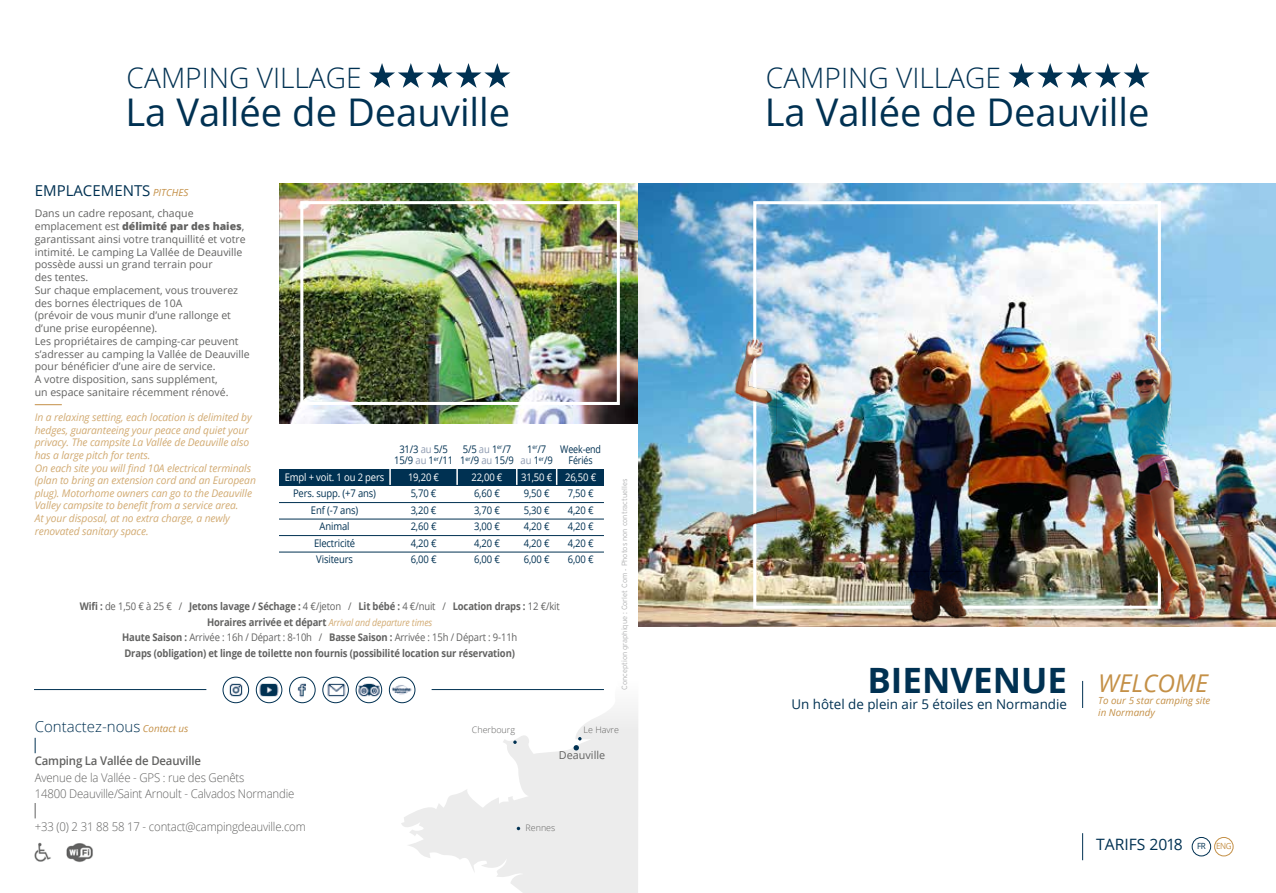
<style>
.page{position:relative;width:1276px;height:893px;background:#fff}
.page>*{position:absolute;margin:0;border:0;box-sizing:border-box;transform-origin:0 0}
.t1{font:38.1px "Open Sans";color:#003152}
.t2{font:700 34.95px "Open Sans";color:#003152}
.t3{font:300 28.2px "Open Sans";color:#003152}
.t4{font:italic 24.45px "Open Sans";color:#c49047}
.t5{font:15.6px "Open Sans";color:#003152}
.t6{font:300 15px "Open Sans";color:#003152}
.t7{font:15px "Open Sans";color:#003152}
.t8{font:13.35px "Open Sans";color:#003152}
.t9{font:300 12px/16.5px "Open Sans";letter-spacing:-.015em;color:#626261;scale:.95 1}
.t10{font:600 12px "Open Sans";letter-spacing:-.015em;color:#626261;scale:.95 1}
.t11{font:10.8px "Open Sans";color:#626261}
.t12{font:10.5px/12.8px "Open Sans";color:#626261}
.t13{font:italic 10.5px/12.6px "Open Sans";letter-spacing:-.01em;color:#d2ab73}
.t14{font:700 10.5px/15.5px "Open Sans";letter-spacing:-.015em;color:#626261;scale:.9 1}
.t15{font:10.5px/11.2px "Open Sans";letter-spacing:-.015em;color:#003152;text-align:center;scale:.9 1}
.t16{font:10.5px "Open Sans";letter-spacing:-.015em;color:#fff;scale:.9 1}
.t17{font:10.5px/11.2px "Open Sans";letter-spacing:-.015em;color:#003152;text-align:center;scale:.85 1}
.t18{font:italic 9.75px "Open Sans";letter-spacing:-.015em;color:#d2ab73;scale:.9 1}
.t19{font:italic 9.75px/11.7px "Open Sans";color:#c49047}
.t20{font:300 8.85px "Open Sans";color:#626261}
.t21{font:300 7.5px "Interstate";color:#b1b2b3}
.s1{font-style:italic;font-size:9.75px;color:#c49047}
.s2{font-weight:800}
.s3{color:#8d9ab0}
.s4{font-weight:400}
.s5{font-weight:700;font-style:normal;font-size:10.5px;color:#626261}
.s6{font-weight:400;font-style:italic;font-size:9.75px;color:#c49047}
.s7{font-size:8.55px}
.s8{font-size:8.55px;color:#c49047}
</style>
<div class="page">
<img style="left:279px;top:184px;width:359px;height:239px">
<div style="left:279px;top:469px;width:325px;height:17px;background:#003152"></div>
<div style="left:1191px;top:837px;width:20px;height:19px;border:1px solid #003152;border-radius:50%"></div>
<div style="left:1214px;top:837px;width:19px;height:19px;border:1px solid #c49047;border-radius:50%"></div>
<div style="left:300px;top:201px;width:320px;height:204px;border:3px solid #fff"></div>
<svg style="left:1082px;top:681px;width:1px;height:27px"></svg>
<svg style="left:1082px;top:833px;width:1px;height:27px"></svg>
<hr style="left:34px;top:689px;width:172px;height:1px;background:#003152">
<svg style="left:35px;top:738px;width:1px;height:15px"></svg>
<svg style="left:35px;top:803px;width:1px;height:15px"></svg>
<svg style="left:401px;top:680px;width:237px;height:213px;fill:#ededed"></svg>
<svg style="left:513px;top:740px;width:4px;height:4px"></svg>
<svg style="left:573px;top:737px;width:8px;height:13px"></svg>
<svg style="left:1008px;top:63px;width:141px;height:25px"></svg>
<svg style="left:369px;top:63px;width:141px;height:25px"></svg>
<svg style="left:35px;top:404px;width:27px;height:1px"></svg>
<svg style="left:389px;top:469px;width:2px;height:16px"></svg>
<svg style="left:456px;top:469px;width:2px;height:16px"></svg>
<svg style="left:516px;top:469px;width:1px;height:16px"></svg>
<svg style="left:556px;top:469px;width:1px;height:16px"></svg>
<hr style="left:279px;top:502px;width:325px;height:1px;background:#003152">
<hr style="left:279px;top:519px;width:325px;height:1px;background:#003152">
<hr style="left:279px;top:535px;width:325px;height:1px;background:#003152">
<hr style="left:279px;top:552px;width:325px;height:1px;background:#003152">
<img style="left:34px;top:842px;width:59px;height:20px">
<img style="left:223px;top:677px;width:26px;height:26px;border-radius:13px">
<div style="left:223px;top:677px;width:26px;height:26px;border:1px solid #003152;border-radius:50%"></div>
<img style="left:256px;top:677px;width:26px;height:26px;border-radius:13px">
<div style="left:256px;top:677px;width:26px;height:26px;border:1px solid #003152;border-radius:50%"></div>
<img style="left:289px;top:677px;width:26px;height:26px;border-radius:13px">
<div style="left:289px;top:677px;width:26px;height:26px;border:1px solid #003152;border-radius:50%"></div>
<img style="left:323px;top:677px;width:25px;height:26px;border-radius:13px">
<div style="left:322px;top:677px;width:27px;height:26px;border:1px solid #003152;border-radius:50%"></div>
<img style="left:356px;top:677px;width:26px;height:26px;border-radius:13px">
<div style="left:356px;top:677px;width:26px;height:26px;border:1px solid #003152;border-radius:50%"></div>
<img style="left:389px;top:677px;width:26px;height:26px;border-radius:13px">
<div style="left:389px;top:677px;width:26px;height:26px;border:1px solid #003152;border-radius:50%"></div>
<img style="left:638px;top:184px;width:638px;height:442px">
<img style="left:703px;top:184px;width:526px;height:442px">
<h3 class="t3" style="left:127px;top:58px;width:236px">CAMPING VILLAGE</h3>
<h1 class="t1" style="left:125px;top:86px;width:386px">La Vallée de Deauville</h1>
<h3 class="t7" style="left:35px;top:180px;width:155px">EMPLACEMENTS <span class="s1">PITCHES</span></h3>
<p class="t12" style="left:35px;top:207px;width:216px">Dans un cadre reposant, chaque emplacement est <span class="s2">délimité par des haies</span>, garantissant ainsi votre tranquillité et votre intimité. Le camping La Vallée de Deauville possède aussi un grand terrain pour<br>des tentes.<br>Sur chaque emplacement, vous trouverez des bornes électriques de 10A<br>(prévoir de vous munir d’une rallonge et d’une prise européenne).<br>Les propriétaires de camping-car peuvent s’adresser au camping la Vallée de Deauville pour bénéficier d’une aire de service.<br>A votre disposition, sans supplément,<br>un espace sanitaire récemment rénové.</p>
<p class="t13" style="left:35px;top:411px;width:223px">In a relaxing setting, each location is delimited by hedges, guaranteeing your peace and quiet your privacy. The campsite La Vallée de Deauville also has a large pitch for tents.<br>On each site you will find 10A electrical terminals (plan to bring an extension cord and an European plug). Motorhome owners can go to the Deauville Valley campsite to benefit from a service area.<br>At your disposal, at no extra charge, a newly renovated sanitary space.</p>
<p class="t15" style="left:394px;top:443px;width:67px">31/3 <span class="s3">au</span> 5/5<br>15/9 <span class="s3">au</span> 1<sup>er</sup>/11</p>
<p class="t15" style="left:460px;top:443px;width:61px;text-align:left">5/5 <span class="s3">au</span> 1<sup>er</sup>/7<br>1<sup>er</sup>/9 <span class="s3">au</span> 15/9</p>
<p class="t15" style="left:520px;top:443px;width:37px">1<sup>er</sup>/7 <span class="s3">au</span> 1<sup>er</sup>/9</p>
<p class="t17" style="left:560px;top:443px;width:50px">Week-end<br>Fériés</p>
<p class="t16" style="left:285px;top:470px;width:112px">Empl + voit. 1 ou 2 pers</p>
<p class="t16" style="left:408px;top:470px;width:36px">19,20 €</p>
<p class="t16" style="left:471px;top:470px;width:36px">22,00 €</p>
<p class="t16" style="left:521px;top:470px;width:85px">31,50 € 26,50 €</p>
<p class="t15" style="left:293px;top:487px;width:94px">Pers. supp. (+7 ans)</p>
<p class="t15" style="left:411px;top:487px;width:30px">5,70 €</p>
<p class="t15" style="left:474px;top:487px;width:30px">6,60 €</p>
<p class="t15" style="left:524px;top:487px;width:30px">9,50 €</p>
<p class="t15" style="left:568px;top:487px;width:30px">7,50 €</p>
<p class="t15" style="left:311px;top:504px;width:54px">Enf (-7 ans)</p>
<p class="t15" style="left:411px;top:504px;width:30px">3,20 €</p>
<p class="t15" style="left:474px;top:504px;width:30px">3,70 €</p>
<p class="t15" style="left:524px;top:504px;width:30px">5,30 €</p>
<p class="t15" style="left:568px;top:504px;width:30px">4,20 €</p>
<p class="t15" style="left:320px;top:521px;width:35px">Animal</p>
<p class="t15" style="left:411px;top:521px;width:30px">2,60 €</p>
<p class="t15" style="left:474px;top:521px;width:30px">3,00 €</p>
<p class="t15" style="left:524px;top:521px;width:30px">4,20 €</p>
<p class="t15" style="left:568px;top:521px;width:30px">4,20 €</p>
<p class="t15" style="left:314px;top:537px;width:47px">Electricité</p>
<p class="t15" style="left:411px;top:537px;width:30px">4,20 €</p>
<p class="t15" style="left:474px;top:537px;width:30px">4,20 €</p>
<p class="t15" style="left:524px;top:537px;width:30px">4,20 €</p>
<p class="t15" style="left:568px;top:537px;width:30px">4,20 €</p>
<p class="t15" style="left:316px;top:554px;width:42px">Visiteurs</p>
<p class="t15" style="left:411px;top:554px;width:30px">6,00 €</p>
<p class="t15" style="left:474px;top:554px;width:30px">6,00 €</p>
<p class="t15" style="left:524px;top:554px;width:30px">6,00 €</p>
<p class="t15" style="left:568px;top:554px;width:30px">6,00 €</p>
<p class="t14" style="left:80px;top:598px;width:535px">Wifi : <span class="s4">de 1,50 € à 25 € /</span> Jetons lavage / Séchage : <span class="s4">4 €/jeton /</span> Lit bébé : <span class="s4">4 €/nuit /</span> Location draps : <span class="s4">12 €/kit</span></p>
<p class="t18" style="left:207px;top:616px;width:252px"><span class="s5">Horaires arrivée et départ</span> Arrival and departure times</p>
<p class="t14" style="left:122px;top:630px;width:441px">Haute Saison : <span class="s4">Arrivée : 16h / Départ : 8-10h /</span> Basse Saison : <span class="s4">Arrivée : 15h / Départ : 9-11h<br></span>Draps (obligation) et linge de toilette non fournis (possibilité location sur réservation)</p>
<p class="t21" style="left:620px;top:690px;width:213px;rotate:-90deg">Conception graphique : Corlet Com - Photos non contractuelles</p>
<h3 class="t6" style="left:35px;top:717px;width:155px">Contactez-nous <span class="s6">Contact us</span></h3>
<p class="t10" style="left:35px;top:753px;width:176px">Camping La Vallée de Deauville</p>
<p class="t9" style="left:35px;top:769px;width:275px">Avenue de la Vallée - GPS : rue des Genêts<br>14800 Deauville/Saint Arnoult - Calvados Normandie</p>
<p class="t9" style="left:35px;top:818px;width:287px">+33 (0) 2 31 88 58 17 - contact@campingdeauville.com</p>
<p class="t20" style="left:472px;top:724px;width:45px">Cherbourg</p>
<p class="t20" style="left:583px;top:724px;width:37px">Le Havre</p>
<p class="t11" style="left:559px;top:747px;width:48px">Deauville</p>
<p class="t20" style="left:525px;top:822px;width:31px">Rennes</p>
<h3 class="t3" style="left:766px;top:58px;width:236px">CAMPING VILLAGE</h3>
<h1 class="t1" style="left:765px;top:86px;width:386px">La Vallée de Deauville</h1>
<h2 class="t2" style="left:867px;top:655px;width:201px">BIENVENUE</h2>
<p class="t8" style="left:791px;top:695px;width:277px">Un hôtel de plein air 5 étoiles en Normandie</p>
<h3 class="t4" style="left:1098px;top:666px;width:111px">WELCOME</h3>
<p class="t19" style="left:1098px;top:694px;width:114px">To our 5 star camping site in Normandy</p>
<h3 class="t5" style="left:1096px;top:834px;width:137px">TARIFS 2018 <span class="s7">FR</span> <span class="s8">ENG</span></h3>
</div>
